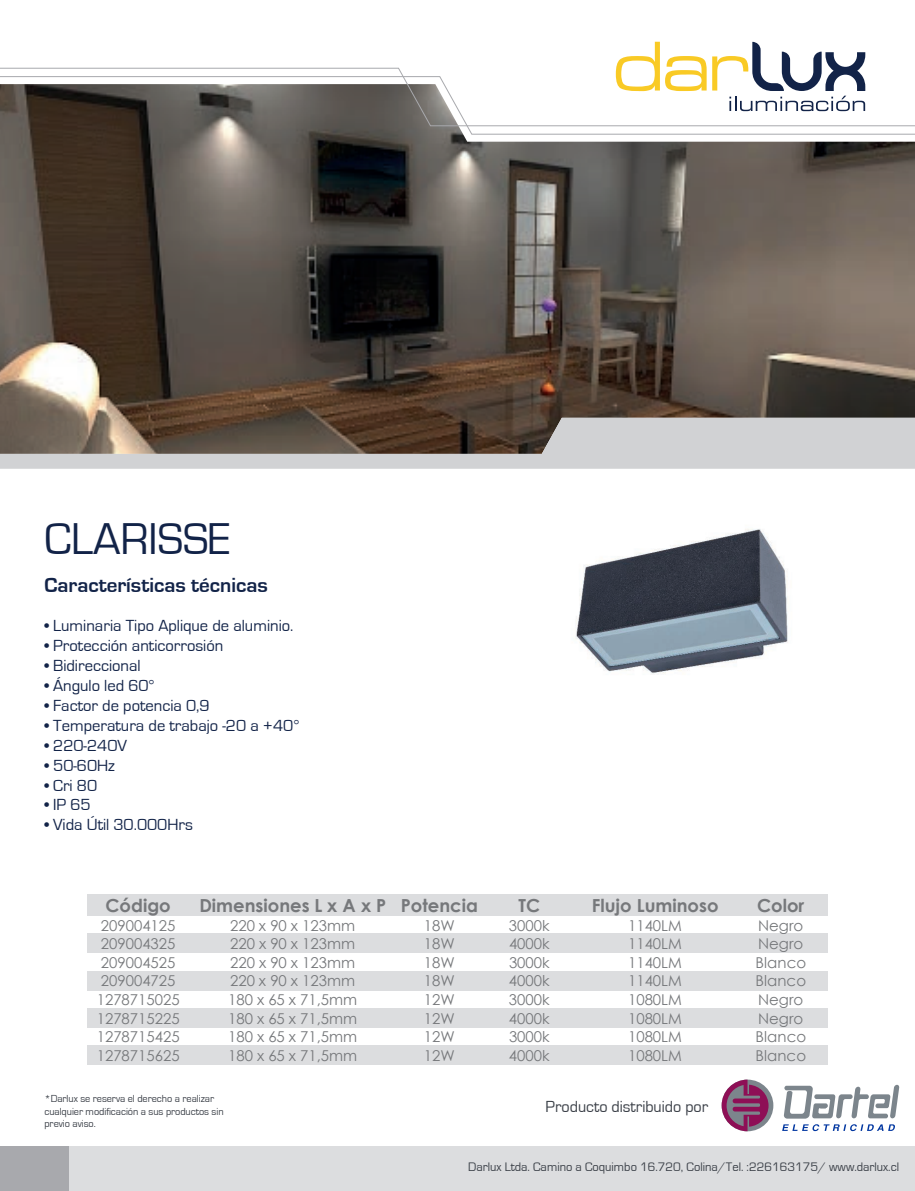
<style>
.page{position:relative;width:915px;height:1191px;background:#fff}
.page>*{position:absolute;margin:0;border:0;box-sizing:border-box;transform-origin:0 0}
.t1{font:45.9px "Eurostile";color:#122348}
.t2{font:700 21px "Eurostile";color:#122348}
.t3{font:700 18px "Century Gothic";color:#76787b}
.t4{font:16.5px "Eurostile";color:#122348}
.t5{font:16.5px "Eurostile";color:#3a3f47}
.t6{font:15px "Century Gothic";color:#76787b}
.t7{font:12.75px "Eurostile";color:#3a3f47}
.t8{font:10.5px/12.3px "Eurostile";letter-spacing:-.005em;color:#3a3f47}
</style>
<div class="page">
<div style="left:0;top:1146px;width:70px;height:45px;background:#a8a9ad"></div>
<div style="left:70px;top:1146px;width:844px;height:45px;background:#dcdddf"></div>
<svg style="left:616px;top:42px;width:90px;height:25px"></svg>
<svg style="left:712px;top:42px;width:153px;height:25px"></svg>
<img style="left:0;top:135px;width:914px;height:283px">
<svg style="left:0;top:418px;width:914px;height:51px;background:#a09a95"></svg>
<svg style="left:0;top:126px;width:914px;height:9px"></svg>
<svg style="left:0;top:67px;width:914px;height:59px"></svg>
<svg style="left:783px;top:1084px;width:116px;height:34px"></svg>
<div style="left:721px;top:1079px;width:52px;height:52px;background:#7c858c;border-radius:50%"></div>
<svg style="left:721px;top:1079px;width:47px;height:52px"></svg>
<svg style="left:782px;top:1124px;width:112px;height:7px"></svg>
<img style="left:575px;top:529px;width:213px;height:145px">
<div style="left:87px;top:894px;width:102px;height:21px;background:#dcdddf"></div>
<div style="left:189px;top:894px;width:207px;height:21px;background:#dcdddf"></div>
<div style="left:396px;top:894px;width:86px;height:21px;background:#dcdddf"></div>
<div style="left:482px;top:894px;width:94px;height:21px;background:#dcdddf"></div>
<div style="left:576px;top:894px;width:157px;height:21px;background:#dcdddf"></div>
<div style="left:733px;top:894px;width:94px;height:21px;background:#dcdddf"></div>
<div style="left:87px;top:933px;width:102px;height:20px;background:#dcdddf"></div>
<div style="left:189px;top:933px;width:207px;height:20px;background:#dcdddf"></div>
<div style="left:396px;top:933px;width:86px;height:20px;background:#dcdddf"></div>
<div style="left:482px;top:933px;width:94px;height:20px;background:#dcdddf"></div>
<div style="left:576px;top:933px;width:157px;height:20px;background:#dcdddf"></div>
<div style="left:733px;top:933px;width:94px;height:20px;background:#dcdddf"></div>
<div style="left:87px;top:971px;width:102px;height:19px;background:#dcdddf"></div>
<div style="left:189px;top:971px;width:207px;height:19px;background:#dcdddf"></div>
<div style="left:396px;top:971px;width:86px;height:19px;background:#dcdddf"></div>
<div style="left:482px;top:971px;width:94px;height:19px;background:#dcdddf"></div>
<div style="left:576px;top:971px;width:157px;height:19px;background:#dcdddf"></div>
<div style="left:733px;top:971px;width:94px;height:19px;background:#dcdddf"></div>
<div style="left:87px;top:1008px;width:102px;height:19px;background:#dcdddf"></div>
<div style="left:189px;top:1008px;width:207px;height:19px;background:#dcdddf"></div>
<div style="left:396px;top:1008px;width:86px;height:19px;background:#dcdddf"></div>
<div style="left:482px;top:1008px;width:94px;height:19px;background:#dcdddf"></div>
<div style="left:576px;top:1008px;width:157px;height:19px;background:#dcdddf"></div>
<div style="left:733px;top:1008px;width:94px;height:19px;background:#dcdddf"></div>
<div style="left:87px;top:1045px;width:102px;height:19px;background:#dcdddf"></div>
<div style="left:189px;top:1045px;width:207px;height:19px;background:#dcdddf"></div>
<div style="left:396px;top:1045px;width:86px;height:19px;background:#dcdddf"></div>
<div style="left:482px;top:1045px;width:94px;height:19px;background:#dcdddf"></div>
<div style="left:576px;top:1045px;width:157px;height:19px;background:#dcdddf"></div>
<div style="left:733px;top:1045px;width:94px;height:19px;background:#dcdddf"></div>
<h1 class="t1" style="left:44px;top:514px;width:188px">CLARISSE</h1>
<h2 class="t2" style="left:44px;top:573px;width:225px">Características técnicas</h2>
<p class="t4" style="left:44px;top:617px;width:250px">• Luminaria Tipo Aplique de aluminio.</p>
<p class="t4" style="left:44px;top:637px;width:180px">• Protección anticorrosión</p>
<p class="t4" style="left:44px;top:657px;width:98px">• Bidireccional</p>
<p class="t4" style="left:44px;top:677px;width:112px">• Ángulo led 60°</p>
<p class="t4" style="left:44px;top:696px;width:167px">• Factor de potencia 0,9</p>
<p class="t4" style="left:44px;top:716px;width:256px">• Temperatura de trabajo -20 a +40°</p>
<p class="t4" style="left:44px;top:736px;width:84px">• 220-240V</p>
<p class="t4" style="left:44px;top:756px;width:72px">• 50-60Hz</p>
<p class="t4" style="left:44px;top:776px;width:54px">• Cri 80</p>
<p class="t4" style="left:44px;top:796px;width:48px">• IP 65</p>
<p class="t4" style="left:44px;top:816px;width:150px">• Vida Útil 30.000Hrs</p>
<p class="t3" style="left:106px;top:891px;width:67px">Código</p>
<p class="t3" style="left:199px;top:891px;width:280px">Dimensiones L x A x P Potencia</p>
<p class="t3" style="left:518px;top:891px;width:23px">TC</p>
<p class="t3" style="left:591px;top:891px;width:128px">Flujo Luminoso</p>
<p class="t3" style="left:757px;top:891px;width:49px">Color</p>
<p class="t6" style="left:101px;top:914px;width:76px">209004125</p>
<p class="t6" style="left:230px;top:914px;width:126px">220 x 90 x 123mm</p>
<p class="t6" style="left:423px;top:914px;width:32px">18W</p>
<p class="t6" style="left:509px;top:914px;width:42px">3000k</p>
<p class="t6" style="left:628px;top:914px;width:55px">1140LM</p>
<p class="t6" style="left:758px;top:914px;width:47px">Negro</p>
<p class="t6" style="left:101px;top:933px;width:76px">209004325</p>
<p class="t6" style="left:230px;top:933px;width:126px">220 x 90 x 123mm</p>
<p class="t6" style="left:423px;top:933px;width:32px">18W</p>
<p class="t6" style="left:509px;top:933px;width:42px">4000k</p>
<p class="t6" style="left:628px;top:933px;width:55px">1140LM</p>
<p class="t6" style="left:758px;top:933px;width:47px">Negro</p>
<p class="t6" style="left:101px;top:951px;width:76px">209004525</p>
<p class="t6" style="left:230px;top:951px;width:126px">220 x 90 x 123mm</p>
<p class="t6" style="left:423px;top:951px;width:32px">18W</p>
<p class="t6" style="left:509px;top:951px;width:42px">3000k</p>
<p class="t6" style="left:628px;top:951px;width:55px">1140LM</p>
<p class="t6" style="left:755px;top:951px;width:52px">Blanco</p>
<p class="t6" style="left:101px;top:970px;width:76px">209004725</p>
<p class="t6" style="left:230px;top:970px;width:126px">220 x 90 x 123mm</p>
<p class="t6" style="left:423px;top:970px;width:32px">18W</p>
<p class="t6" style="left:509px;top:970px;width:42px">4000k</p>
<p class="t6" style="left:628px;top:970px;width:55px">1140LM</p>
<p class="t6" style="left:755px;top:970px;width:52px">Blanco</p>
<p class="t6" style="left:97px;top:989px;width:84px">1278715025</p>
<p class="t6" style="left:228px;top:989px;width:130px">180 x 65 x 71,5mm</p>
<p class="t6" style="left:423px;top:989px;width:32px">12W</p>
<p class="t6" style="left:509px;top:989px;width:42px">3000k</p>
<p class="t6" style="left:628px;top:989px;width:55px">1080LM</p>
<p class="t6" style="left:758px;top:989px;width:47px">Negro</p>
<p class="t6" style="left:97px;top:1007px;width:84px">1278715225</p>
<p class="t6" style="left:228px;top:1007px;width:130px">180 x 65 x 71,5mm</p>
<p class="t6" style="left:423px;top:1007px;width:32px">12W</p>
<p class="t6" style="left:509px;top:1007px;width:42px">4000k</p>
<p class="t6" style="left:628px;top:1007px;width:55px">1080LM</p>
<p class="t6" style="left:758px;top:1007px;width:47px">Negro</p>
<p class="t6" style="left:97px;top:1026px;width:84px">1278715425</p>
<p class="t6" style="left:228px;top:1026px;width:130px">180 x 65 x 71,5mm</p>
<p class="t6" style="left:423px;top:1026px;width:32px">12W</p>
<p class="t6" style="left:509px;top:1026px;width:42px">3000k</p>
<p class="t6" style="left:628px;top:1026px;width:55px">1080LM</p>
<p class="t6" style="left:755px;top:1026px;width:52px">Blanco</p>
<p class="t6" style="left:97px;top:1044px;width:84px">1278715625</p>
<p class="t6" style="left:228px;top:1044px;width:130px">180 x 65 x 71,5mm</p>
<p class="t6" style="left:423px;top:1044px;width:32px">12W</p>
<p class="t6" style="left:509px;top:1044px;width:42px">4000k</p>
<p class="t6" style="left:628px;top:1044px;width:55px">1080LM</p>
<p class="t6" style="left:755px;top:1044px;width:52px">Blanco</p>
<p class="t8" style="left:44px;top:1093px;width:181px">*Darlux se reserva el derecho a realizar cualquier modificación a sus productos sin previo aviso.</p>
<p class="t5" style="left:545px;top:1097px;width:164px">Producto distribuido por</p>
<p class="t7" style="left:468px;top:1160px;width:432px">Darlux Ltda. Camino a Coquimbo 16.720, Colina/Tel. :226163175/ www.darlux.cl</p>
</div>
